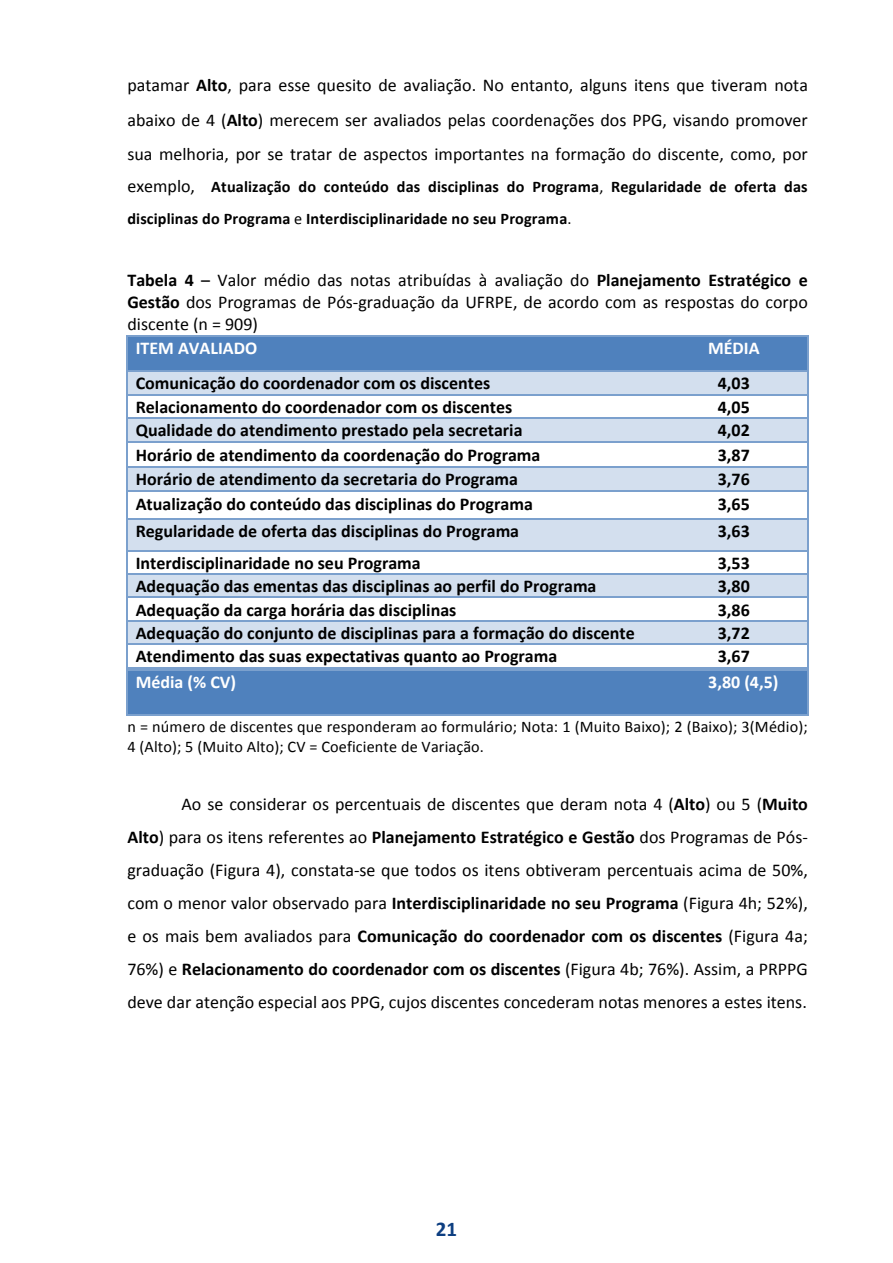
<style>
.page{position:relative;width:893px;height:1263px;background:#fff}
.page>*{position:absolute;margin:0;border:0;box-sizing:border-box;transform-origin:0 0}
.t1{font:700 21px "Calibri";color:#0d3e81}
.t2{font:18px/33px "Calibri";color:#000}
.t3{font:700 18px "Calibri";color:#000}
.t4{font:700 18px "Calibri";color:#fff}
.t5{font:700 16.2px/31.7px "Calibri";letter-spacing:.01em;color:#000}
.t6{font:16.2px/20.1px "Calibri";letter-spacing:.01em;color:#000}
.s1{font-weight:700}
.s2{font-weight:400;font-size:18px}
.s3{font-weight:400}
</style>
<div class="page">
<div style="left:128px;top:336px;width:531px;height:34px;background:#4f81bd"></div>
<div style="left:659px;top:336px;width:148px;height:34px;background:#4f81bd"></div>
<hr style="left:128px;top:335px;width:531px;height:1px;background:#7ba0cd">
<hr style="left:661px;top:335px;width:146px;height:1px;background:#7ba0cd">
<hr style="left:127px;top:336px;width:1px;height:34px;background:#7ba0cd">
<hr style="left:807px;top:336px;width:2px;height:34px;background:#7ba0cd">
<div style="left:128px;top:372px;width:531px;height:22px;background:#d3dfee"></div>
<div style="left:659px;top:372px;width:148px;height:22px;background:#d3dfee"></div>
<hr style="left:128px;top:370px;width:531px;height:2px;background:#7ba0cd">
<hr style="left:661px;top:370px;width:146px;height:2px;background:#7ba0cd">
<hr style="left:807px;top:372px;width:2px;height:22px;background:#7ba0cd">
<hr style="left:128px;top:394px;width:531px;height:1px;background:#7ba0cd">
<hr style="left:661px;top:394px;width:146px;height:1px;background:#7ba0cd">
<hr style="left:807px;top:395px;width:2px;height:22px;background:#7ba0cd">
<div style="left:128px;top:419px;width:531px;height:23px;background:#d3dfee"></div>
<div style="left:659px;top:419px;width:148px;height:23px;background:#d3dfee"></div>
<hr style="left:128px;top:417px;width:531px;height:2px;background:#7ba0cd">
<hr style="left:661px;top:417px;width:146px;height:2px;background:#7ba0cd">
<hr style="left:807px;top:419px;width:2px;height:23px;background:#7ba0cd">
<hr style="left:128px;top:442px;width:531px;height:1px;background:#7ba0cd">
<hr style="left:661px;top:442px;width:146px;height:1px;background:#7ba0cd">
<hr style="left:807px;top:443px;width:2px;height:23px;background:#7ba0cd">
<div style="left:128px;top:468px;width:531px;height:23px;background:#d3dfee"></div>
<div style="left:659px;top:468px;width:148px;height:23px;background:#d3dfee"></div>
<hr style="left:128px;top:466px;width:531px;height:2px;background:#7ba0cd">
<hr style="left:661px;top:466px;width:146px;height:2px;background:#7ba0cd">
<hr style="left:807px;top:468px;width:2px;height:23px;background:#7ba0cd">
<hr style="left:128px;top:491px;width:531px;height:1px;background:#7ba0cd">
<hr style="left:661px;top:491px;width:146px;height:1px;background:#7ba0cd">
<hr style="left:807px;top:492px;width:2px;height:26px;background:#7ba0cd">
<div style="left:128px;top:520px;width:531px;height:30px;background:#d3dfee"></div>
<div style="left:659px;top:520px;width:148px;height:30px;background:#d3dfee"></div>
<svg style="left:127px;top:370px;width:1px;height:150px"></svg>
<hr style="left:128px;top:518px;width:531px;height:2px;background:#7ba0cd">
<hr style="left:661px;top:518px;width:146px;height:2px;background:#7ba0cd">
<hr style="left:127px;top:520px;width:1px;height:30px;background:#7ba0cd">
<hr style="left:807px;top:520px;width:2px;height:30px;background:#7ba0cd">
<hr style="left:128px;top:550px;width:531px;height:1px;background:#7ba0cd">
<hr style="left:661px;top:550px;width:146px;height:1px;background:#7ba0cd">
<hr style="left:807px;top:551px;width:2px;height:22px;background:#7ba0cd">
<div style="left:128px;top:575px;width:531px;height:22px;background:#d3dfee"></div>
<div style="left:659px;top:575px;width:148px;height:22px;background:#d3dfee"></div>
<hr style="left:128px;top:573px;width:531px;height:2px;background:#7ba0cd">
<hr style="left:661px;top:573px;width:146px;height:2px;background:#7ba0cd">
<hr style="left:807px;top:575px;width:2px;height:22px;background:#7ba0cd">
<hr style="left:128px;top:597px;width:531px;height:1px;background:#7ba0cd">
<hr style="left:661px;top:597px;width:146px;height:1px;background:#7ba0cd">
<hr style="left:807px;top:598px;width:2px;height:22px;background:#7ba0cd">
<div style="left:128px;top:622px;width:531px;height:22px;background:#d3dfee"></div>
<div style="left:659px;top:622px;width:148px;height:22px;background:#d3dfee"></div>
<hr style="left:128px;top:620px;width:531px;height:2px;background:#7ba0cd">
<hr style="left:661px;top:620px;width:146px;height:2px;background:#7ba0cd">
<hr style="left:807px;top:622px;width:2px;height:22px;background:#7ba0cd">
<hr style="left:128px;top:644px;width:531px;height:1px;background:#7ba0cd">
<hr style="left:661px;top:644px;width:146px;height:1px;background:#7ba0cd">
<hr style="left:807px;top:645px;width:2px;height:22px;background:#7ba0cd">
<div style="left:128px;top:671px;width:679px;height:44px;background:#4f81bd"></div>
<svg style="left:127px;top:550px;width:1px;height:120px"></svg>
<hr style="left:128px;top:667px;width:531px;height:1px;background:#7ba0cd">
<hr style="left:128px;top:669px;width:531px;height:1px;background:#7ba0cd">
<hr style="left:662px;top:667px;width:145px;height:1px;background:#7ba0cd">
<hr style="left:662px;top:669px;width:145px;height:1px;background:#7ba0cd">
<hr style="left:127px;top:670px;width:1px;height:45px;background:#7ba0cd">
<hr style="left:128px;top:715px;width:679px;height:1px;background:#7ba0cd">
<hr style="left:807px;top:670px;width:2px;height:45px;background:#7ba0cd">
<p class="t2" style="left:127px;top:67px;width:682px;line-height:35.8px">patamar <span class="s1">Alto</span>, para esse quesito de avaliação. No entanto, alguns itens que tiveram nota abaixo de 4 (<span class="s1">Alto</span>) merecem ser avaliados pelas coordenações dos PPG, visando promover</p>
<p class="t2" style="left:127px;top:137px;width:682px">sua melhoria, por se tratar de aspectos importantes na formação do discente, como, por</p>
<p class="t5" style="left:127px;top:171px;width:682px"><span class="s2">exemplo,</span> Atualização do conteúdo das disciplinas do Programa<span class="s3">,</span> Regularidade de oferta das disciplinas do Programa <span class="s3">e</span> Interdisciplinaridade no seu Programa<span class="s3">.</span></p>
<p class="t2" style="left:127px;top:264px;width:682px"><span class="s1">Tabela 4</span> – Valor médio das notas atribuídas à avaliação do <span class="s1">Planejamento Estratégico e</span></p>
<p class="t2" style="left:127px;top:286px;width:682px"><span class="s1">Gestão</span> dos Programas de Pós-graduação da UFRPE, de acordo com as respostas do corpo</p>
<p class="t2" style="left:127px;top:308px;width:132px">discente (n = 909)</p>
<p class="t4" style="left:136px;top:336px;width:123px">ITEM AVALIADO</p>
<p class="t4" style="left:708px;top:336px;width:53px">MÉDIA</p>
<p class="t3" style="left:136px;top:372px;width:356px">Comunicação do coordenador com os discentes</p>
<p class="t3" style="left:718px;top:372px;width:34px">4,03</p>
<p class="t3" style="left:136px;top:395px;width:378px">Relacionamento do coordenador com os discentes</p>
<p class="t3" style="left:718px;top:395px;width:34px">4,05</p>
<p class="t3" style="left:136px;top:418px;width:388px">Qualidade do atendimento prestado pela secretaria</p>
<p class="t3" style="left:718px;top:418px;width:34px">4,02</p>
<p class="t3" style="left:136px;top:443px;width:406px">Horário de atendimento da coordenação do Programa</p>
<p class="t3" style="left:718px;top:443px;width:34px">3,87</p>
<p class="t3" style="left:136px;top:467px;width:384px">Horário de atendimento da secretaria do Programa</p>
<p class="t3" style="left:718px;top:467px;width:34px">3,76</p>
<p class="t3" style="left:136px;top:492px;width:399px">Atualização do conteúdo das disciplinas do Programa</p>
<p class="t3" style="left:718px;top:492px;width:34px">3,65</p>
<p class="t3" style="left:136px;top:520px;width:385px">Regularidade de oferta das disciplinas do Programa</p>
<p class="t3" style="left:718px;top:520px;width:34px">3,63</p>
<p class="t3" style="left:136px;top:551px;width:287px">Interdisciplinaridade no seu Programa</p>
<p class="t3" style="left:718px;top:551px;width:34px">3,53</p>
<p class="t3" style="left:136px;top:574px;width:462px">Adequação das ementas das disciplinas ao perfil do Programa</p>
<p class="t3" style="left:718px;top:574px;width:34px">3,80</p>
<p class="t3" style="left:136px;top:598px;width:322px">Adequação da carga horária das disciplinas</p>
<p class="t3" style="left:718px;top:598px;width:34px">3,86</p>
<p class="t3" style="left:136px;top:622px;width:501px">Adequação do conjunto de disciplinas para a formação do discente</p>
<p class="t3" style="left:718px;top:622px;width:34px">3,72</p>
<p class="t3" style="left:136px;top:645px;width:423px">Atendimento das suas expectativas quanto ao Programa</p>
<p class="t3" style="left:718px;top:645px;width:34px">3,67</p>
<p class="t4" style="left:136px;top:670px;width:102px">Média (% CV)</p>
<p class="t4" style="left:708px;top:670px;width:72px">3,80 (4,5)</p>
<p class="t6" style="left:127px;top:716px;width:682px">n = número de discentes que responderam ao formulário; Nota: 1 (Muito Baixo); 2 (Baixo); 3(Médio);<br>4 (Alto); 5 (Muito Alto); CV = Coeficiente de Variação.</p>
<p class="t2" style="left:127px;top:788px;width:682px;text-align:justify;text-indent:54px">Ao se considerar os percentuais de discentes que deram nota 4 (<span class="s1">Alto</span>) ou 5 (<span class="s1">Muito Alto</span>) para os itens referentes ao <span class="s1">Planejamento Estratégico e Gestão</span> dos Programas de Pós&shy;graduação (Figura 4), constata-se que todos os itens obtiveram percentuais acima de 50%, com o menor valor observado para <span class="s1">Interdisciplinaridade no seu Programa</span> (Figura 4h; 52%), e os mais bem avaliados para <span class="s1">Comunicação do coordenador com os discentes</span> (Figura 4a; 76%) e <span class="s1">Relacionamento do coordenador com os discentes</span> (Figura 4b; 76%). Assim, a PRPPG deve dar atenção especial aos PPG, cujos discentes concederam notas menores a estes itens.</p>
<p class="t1" style="left:436px;top:1214px;width:23px">21</p>
</div>
